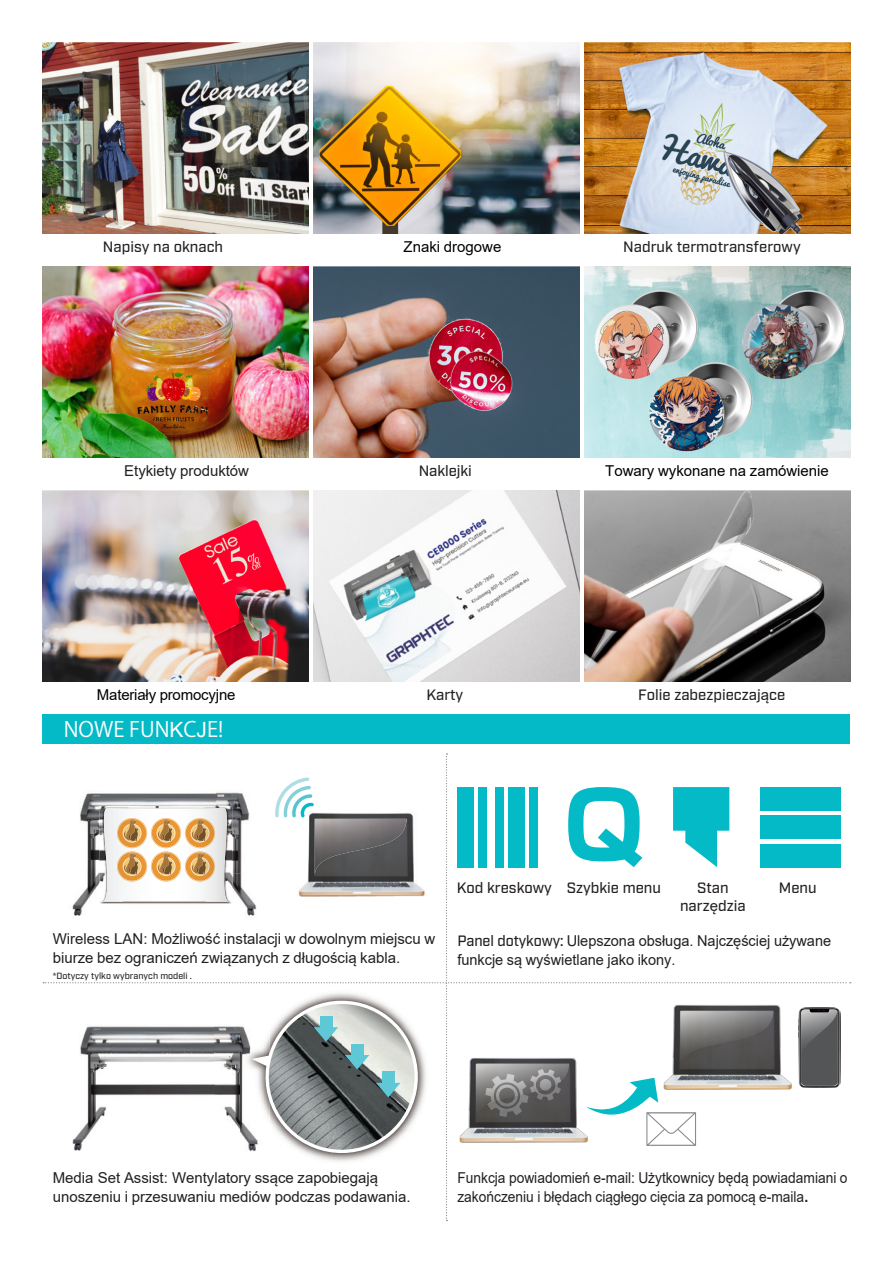
<style>
.page{position:relative;width:893px;height:1263px;background:#fff}
.page>*{position:absolute;margin:0;border:0;box-sizing:border-box;transform-origin:0 0}
.t1{font:21px "Koz Go Pr 6 N";color:#fff}
.t2{font:15px/19.5px "Arial";color:#231f20}
.t3{font:500 15px/18px "Industry";color:#231f20;text-align:center}
.t4{font:15px/19.5px "Arial";color:#231f20;scale:.92 1}
.t5{font:15px "Arial";color:#000}
.t6{font:500 9px "Industry";color:#231f20}
.s1{font-family:"Arial";font-weight:400}
.s2{font-family:"Arial"}
.s3{font-family:"Industry";font-weight:500}
.s4{font-family:"Industry";font-weight:500;font-size:18px}
</style>
<div class="page">
<img style="left:43px;top:43px;width:265px;height:191px">
<img style="left:43px;top:491px;width:265px;height:191px">
<img style="left:43px;top:266px;width:265px;height:191px">
<img style="left:314px;top:43px;width:265px;height:191px">
<img style="left:314px;top:266px;width:265px;height:191px">
<img style="left:585px;top:43px;width:265px;height:191px">
<img style="left:585px;top:491px;width:265px;height:191px">
<img style="left:585px;top:266px;width:265px;height:191px">
<div style="left:43px;top:714px;width:807px;height:30px;background:#03bac6"></div>
<img style="left:314px;top:491px;width:265px;height:191px">
<svg style="left:43px;top:753px;width:808px;height:468px"></svg>
<p class="t3" style="left:103px;top:239px;width:122px">Napisy na oknach</p>
<p class="t5" style="left:404px;top:240px;width:99px">Znaki drogowe</p>
<p class="t3" style="left:623px;top:239px;width:179px">Nadruk termotransferowy</p>
<p class="t2" style="left:124px;top:462px;width:126px">Etykiety produktów</p>
<p class="t3" style="left:419px;top:462px;width:55px">Naklejki</p>
<p class="t5" style="left:605px;top:463px;width:225px">Towary wykonane na zamówienie</p>
<p class="t5" style="left:97px;top:688px;width:140px">Materiały promocyjne</p>
<p class="t3" style="left:427px;top:687px;width:38px">Karty</p>
<p class="t3" style="left:638px;top:687px;width:149px">Folie zabezpieczaj<span class="s1">ą</span>ce</p>
<h1 class="t1" style="left:64px;top:718px;width:161px">NOWE FUN<span class="s2">K</span>C<span class="s2">J</span>E!</h1>
<p class="t3" style="left:457px;top:879px;width:206px">Kod kreskowy Szybkie menu</p>
<p class="t3" style="left:680px;top:879px;width:67px">Stan narz<span class="s1">ę</span>dzia</p>
<p class="t3" style="left:779px;top:879px;width:39px">Menu</p>
<p class="t2" style="left:53px;top:930px;width:384px">Wireless LAN: Możliwość instalacji w dowolnym miejscu w biurze bez ograniczeń związanych z długością kabla.</p>
<p class="t6" style="left:53px;top:970px;width:141px">*Dotyczy tylko wybranych modeli .</p>
<p class="t2" style="left:457px;top:931px;width:375px"><span class="s3">Panel dotykowy:</span> Ulepszona obsługa. Najczęściej używane funkcje są wyświetlane jako ikony.</p>
<p class="t2" style="left:53px;top:1168px;width:359px">Media Set Assist: Wentylatory ssące zapobiegają unoszeniu i przesuwaniu mediów podczas podawania.</p>
<p class="t4" style="left:457px;top:1168px;width:426px">Funkcja powiadomień e-mail: Użytkownicy będą powiadamiani o zakończeniu i błędach ciągłego cięcia za pomocą e-maila<span class="s4">.</span></p>
</div>
